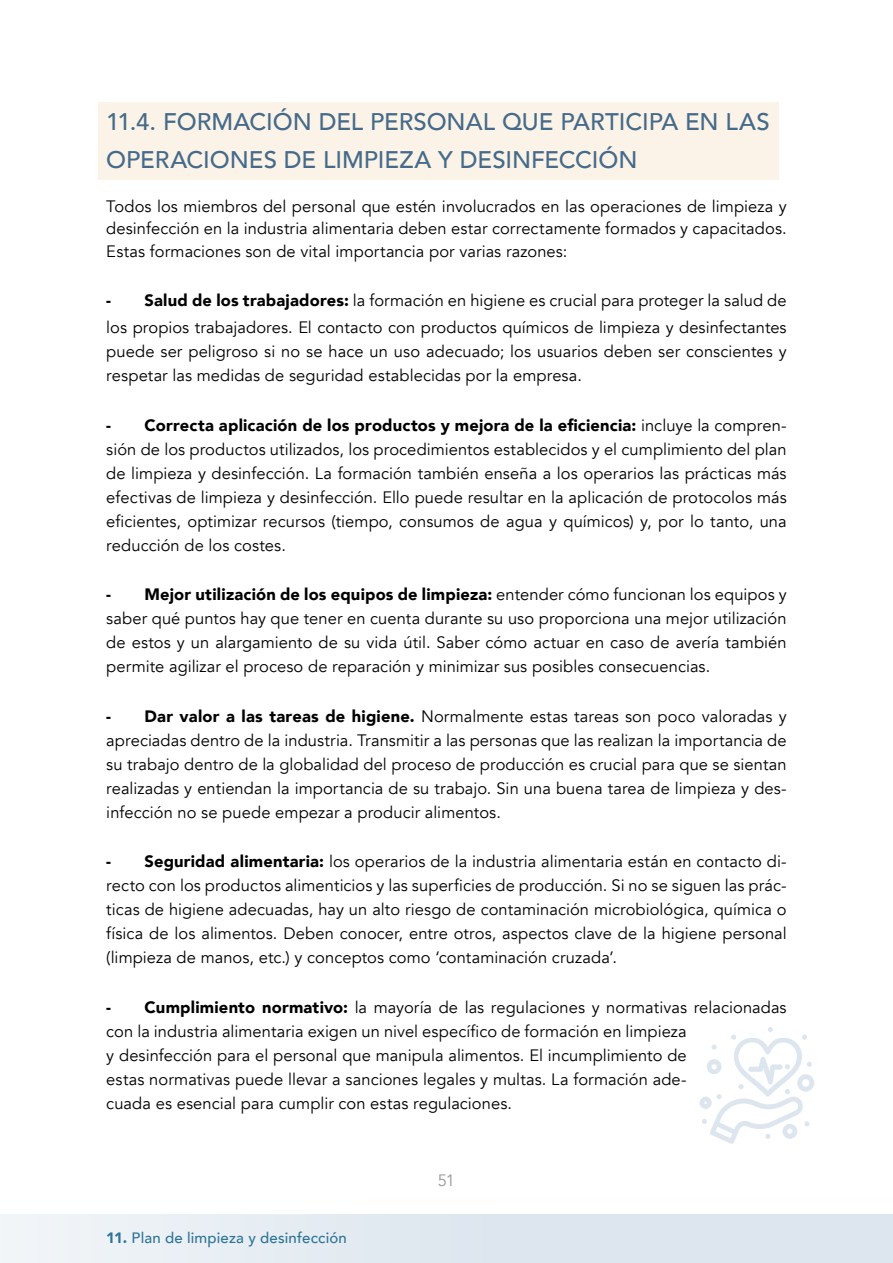
<style>
.page{position:relative;width:893px;height:1263px;background:#fff}
.page>*{position:absolute;margin:0;border:0;box-sizing:border-box;transform-origin:0 0}
.t1{font:500 24px/37.5px "Avenir";letter-spacing:-.005em;color:#456a8a}
.t2{font:16.5px/24px "Avenir";letter-spacing:.005em;color:#000;text-align:justify}
.t3{font:16.5px "Avenir";color:#999}
.t4{font:500 15px "Avenir";letter-spacing:.01em;color:#2d7496}
.s1{font-weight:900}
</style>
<div class="page">
<div style="left:0;top:1214px;width:893px;height:49px;background:linear-gradient(to right,#eef2f6,#d8e2eb)"></div>
<div style="left:98px;top:102px;width:680px;height:78px;background:#fbf3e7"></div>
<svg style="left:699px;top:1027px;width:115px;height:117px"></svg>
<h1 class="t1" style="left:106px;top:102px;width:665px">11.4. FORMACIÓN DEL PERSONAL QUE PARTICIPA EN LAS<br>OPERACIONES DE LIMPIEZA Y DESINFECCIÓN</h1>
<p class="t2" style="left:106px;top:195px;width:682px;line-height:22.5px">Todos los miembros del personal que estén involucrados en las operaciones de limpieza y desinfección en la industria alimentaria deben estar correctamente formados y capacitados.<br>Estas formaciones son de vital importancia por varias razones:</p>
<p class="t2" style="left:106px;top:287px;width:682px;line-height:27px"><span class="s1">- Salud de los trabajadores:</span> la formación en higiene es crucial para proteger la salud de los propios trabajadores. El contacto con productos químicos de limpieza y desinfectantes</p>
<p class="t2" style="left:106px;top:340px;width:682px">puede ser peligroso si no se hace un uso adecuado; los usuarios deben ser conscientes y respetar las medidas de seguridad establecidas por la empresa.</p>
<p class="t2" style="left:106px;top:413px;width:682px"><span class="s1">- Correcta aplicación de los productos y mejora de la eficiencia:</span> incluye la compren&shy;sión de los productos utilizados, los procedimientos establecidos y el cumplimiento del plan de limpieza y desinfección. La formación también enseña a los operarios las prácticas más efectivas de limpieza y desinfección. Ello puede resultar en la aplicación de protocolos más eficientes, optimizar recursos (tiempo, consumos de agua y químicos) y, por lo tanto, una reducción de los costes.</p>
<p class="t2" style="left:106px;top:583px;width:682px"><span class="s1">- Mejor utilización de los equipos de limpieza:</span> entender cómo funcionan los equipos y saber qué puntos hay que tener en cuenta durante su uso proporciona una mejor utilización de estos y un alargamiento de su vida útil. Saber cómo actuar en caso de avería también permite agilizar el proceso de reparación y minimizar sus posibles consecuencias.</p>
<p class="t2" style="left:106px;top:704px;width:682px"><span class="s1">- Dar valor a las tareas de higiene.</span> Normalmente estas tareas son poco valoradas y apreciadas dentro de la industria. Transmitir a las personas que las realizan la importancia de su trabajo dentro de la globalidad del proceso de producción es crucial para que se sientan realizadas y entiendan la importancia de su trabajo. Sin una buena tarea de limpieza y des&shy;infección no se puede empezar a producir alimentos.</p>
<p class="t2" style="left:106px;top:850px;width:682px"><span class="s1">- Seguridad alimentaria:</span> los operarios de la industria alimentaria están en contacto di&shy;recto con los productos alimenticios y las superficies de producción. Si no se siguen las prác&shy;ticas de higiene adecuadas, hay un alto riesgo de contaminación microbiológica, química o física de los alimentos. Deben conocer, entre otros, aspectos clave de la higiene personal (limpieza de manos, etc.) y conceptos como ‘contaminación cruzada’.</p>
<p class="t2" style="left:106px;top:995px;width:682px;text-align:left"><span class="s1">- Cumplimiento normativo:</span> la mayoría de las regulaciones y normativas relacionadas con la industria alimentaria exigen un nivel específico de formación en limpieza<br>y desinfección para el personal que manipula alimentos. El incumplimiento de<br>estas normativas puede llevar a sanciones legales y multas. La formación ade-<br>cuada es esencial para cumplir con estas regulaciones.</p>
<p class="t4" style="left:106px;top:1225px;width:242px"><span class="s1">11.</span> Plan de limpieza y desinfección</p>
<p class="t3" style="left:438px;top:1170px;width:19px">51</p>
</div>
